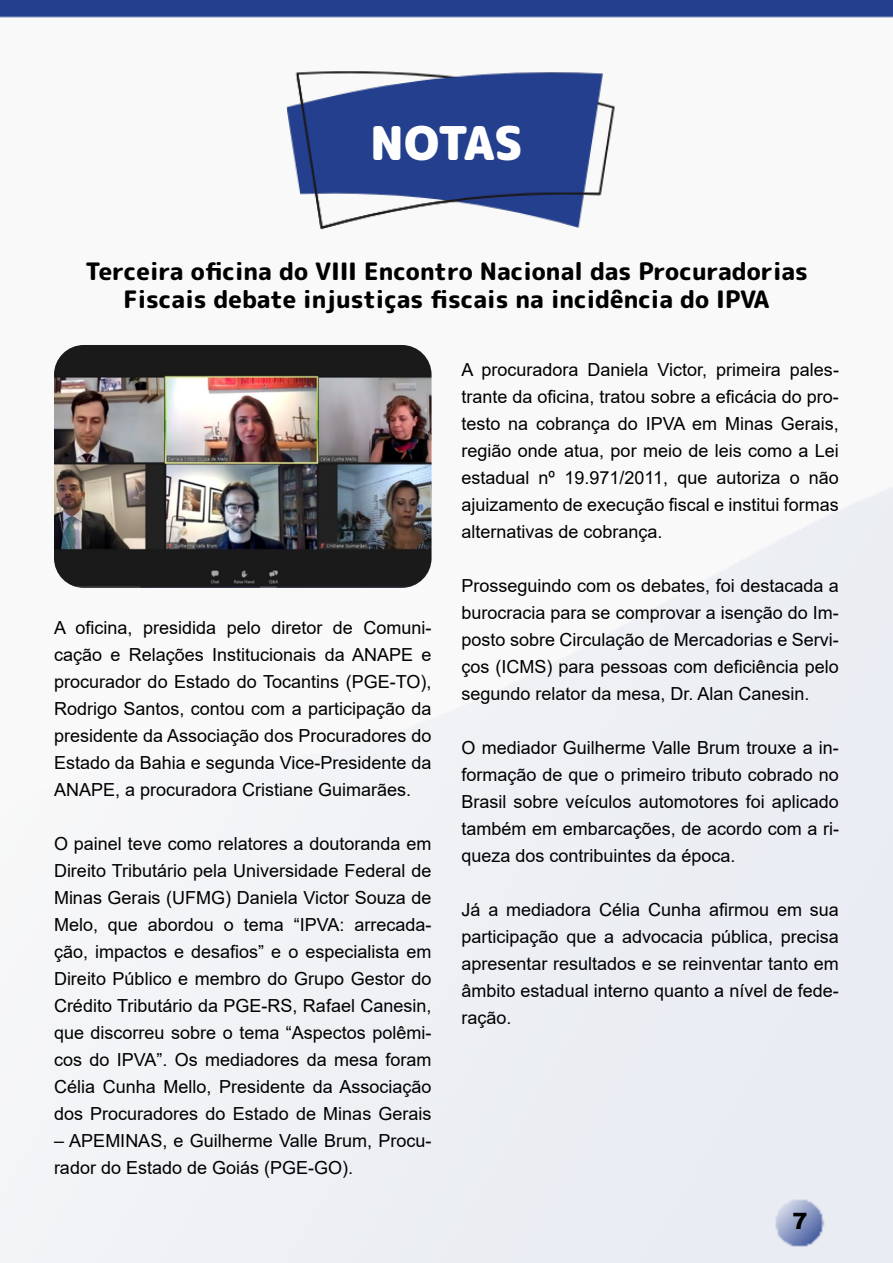
<style>
.page{position:relative;width:893px;height:1263px;background:#fff}
.page>*{position:absolute;margin:0;border:0;box-sizing:border-box;transform-origin:0 0}
.t1{font:900 46.5px "Rounded Mplus 1 c";letter-spacing:-.03em;color:#fff}
.t2{font:800 24px/28.8px "Rounded Mplus 1 c";color:#000;text-align:center}
.t3{font:900 22.5px "Arial";color:#000}
.t4{font:18px/27px "Arial";color:#000;text-align:justify}
</style>
<div class="page">
<img style="left:0;top:0;width:893px;height:1263px">
<img style="left:54px;top:345px;width:378px;height:243px">
<img style="left:273px;top:54px;width:347px;height:186px">
<h1 class="t1" style="left:370px;top:110px;width:154px">NOTAS</h1>
<h2 class="t2" style="left:85px;top:256px;width:724px">Terceira oficina do VIII Encontro Nacional das Procuradorias<br>Fiscais debate injustiças fiscais na incidência do IPVA</h2>
<p class="t4" style="left:54px;top:614px;width:379px">A oficina, presidida pelo diretor de Comuni&shy;cação e Relações Institucionais da ANAPE e procurador do Estado do Tocantins (PGE-TO), Rodrigo Santos, contou com a participação da presidente da Associação dos Procuradores do Estado da Bahia e segunda Vice-Presidente da ANAPE, a procuradora Cristiane Guimarães.</p>
<p class="t4" style="left:54px;top:830px;width:379px">O painel teve como relatores a doutoranda em Direito Tributário pela Universidade Federal de Minas Gerais (UFMG) Daniela Victor Souza de Melo, que abordou o tema “IPVA: arrecada&shy;ção, impactos e desafios” e o especialista em Direito Público e membro do Grupo Gestor do Crédito Tributário da PGE-RS, Rafael Canesin, que discorreu sobre o tema “Aspectos polêmi&shy;cos do IPVA”. Os mediadores da mesa foram Célia Cunha Mello, Presidente da Associação dos Procuradores do Estado de Minas Gerais</p>
<p class="t4" style="left:54px;top:1127px;width:379px">– APEMINAS, e Guilherme Valle Brum, Procu&shy;rador do Estado de Goiás (PGE-GO).</p>
<p class="t4" style="left:461px;top:356px;width:379px">A procuradora Daniela Victor, primeira pales&shy;trante da oficina, tratou sobre a eficácia do pro&shy;testo na cobrança do IPVA em Minas Gerais, região onde atua, por meio de leis como a Lei estadual nº 19.971/2011, que autoriza o não ajuizamento de execução fiscal e institui formas alternativas de cobrança.</p>
<p class="t4" style="left:461px;top:572px;width:379px">Prosseguindo com os debates, foi destacada a burocracia para se comprovar a isenção do Im&shy;posto sobre Circulação de Mercadorias e Servi&shy;ços (ICMS) para pessoas com deficiência pelo segundo relator da mesa, Dr. Alan Canesin.</p>
<p class="t4" style="left:461px;top:734px;width:379px">O mediador Guilherme Valle Brum trouxe a in&shy;formação de que o primeiro tributo cobrado no Brasil sobre veículos automotores foi aplicado também em embarcações, de acordo com a ri&shy;queza dos contribuintes da época.</p>
<p class="t4" style="left:461px;top:896px;width:379px">Já a mediadora Célia Cunha afirmou em sua participação que a advocacia pública, precisa apresentar resultados e se reinventar tanto em âmbito estadual interno quanto a nível de fede&shy;ração.</p>
<p class="t3" style="left:792px;top:1204px;width:17px">7</p>
</div>
